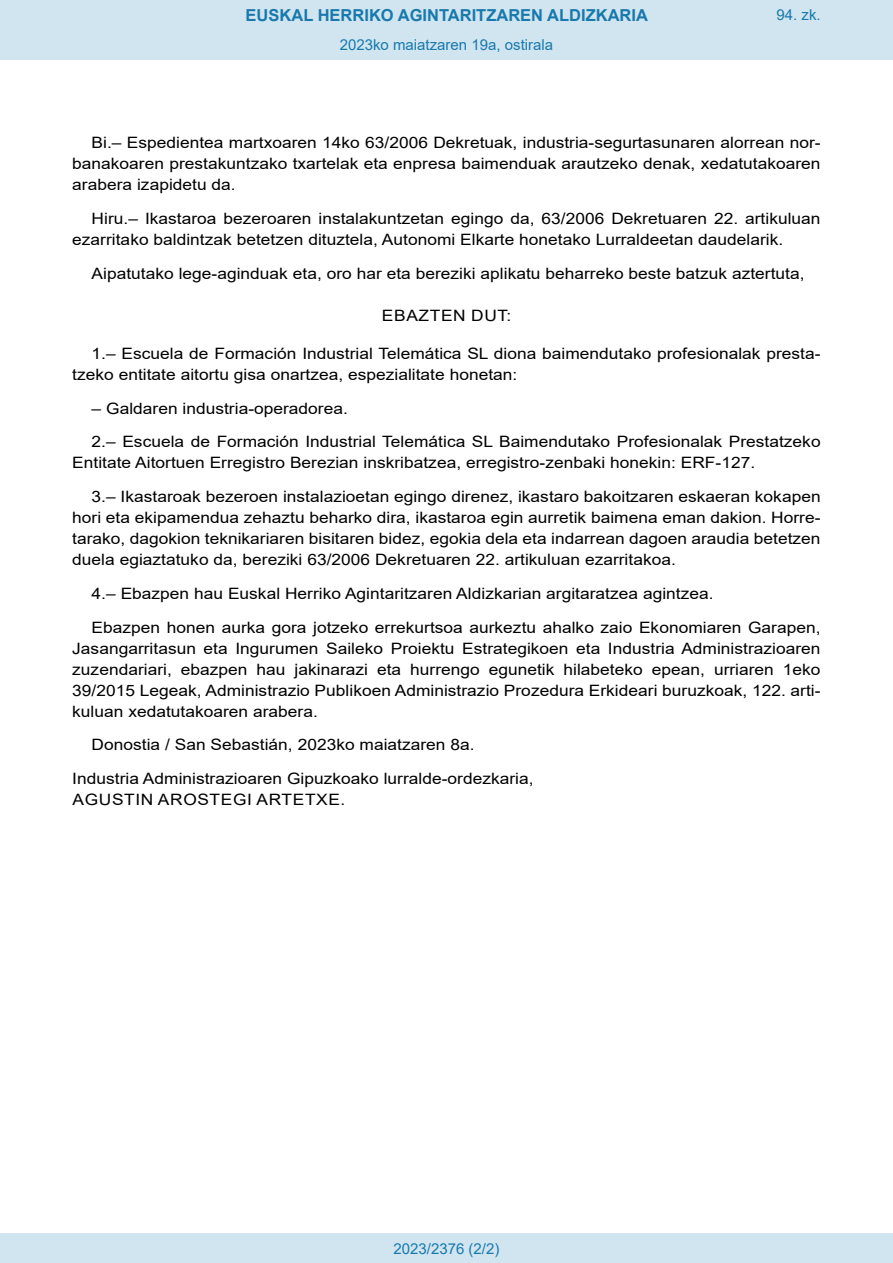
<style>
.page{position:relative;width:893px;height:1263px;background:#fff}
.page>*{position:absolute;margin:0;border:0;box-sizing:border-box;transform-origin:0 0}
.t1{font:700 16.5px "Arial";color:#1879ad}
.BOPVDetalle{font:15.6px/21px "Arial";color:#000;text-align:justify;scale:1.11 1}
.BOPVFirmaPuesto{font:15.6px "Arial";color:#000;scale:1.11 1}
.BOPVFirmaLugFec{font:15.6px "Arial";color:#000;scale:1.11 1}
.BOPVFirmaNombre{font:15.6px "Arial";letter-spacing:.035em;color:#000;scale:1.11 1}
.BOPVClave{font:15.6px "Arial";letter-spacing:.035em;color:#000;scale:1.11 1}
.Paginacion_Centro{font:15px "Arial";color:#1879ad}
</style>
<div class="page">
<div style="left:0;top:0;width:893px;height:60px;background:#d0e5f0"></div>
<div style="left:0;top:1233px;width:893px;height:30px;background:#d0e5f0"></div>
<p class="t1" style="left:246px;top:3px;width:404px">EUSKAL HERRIKO AGINTARITZAREN ALDIZKARIA</p>
<p class="Paginacion_Centro" style="left:340px;top:35px;width:215px">2023ko maiatzaren 19a, ostirala</p>
<p class="Paginacion_Centro" style="left:776px;top:5px;width:46px">94. zk.</p>
<p class="BOPVDetalle" style="left:72px;top:132px;width:676px;text-indent:19px">Bi.– Espedientea martxoaren 14ko 63/2006 Dekretuak, industria-segurtasunaren alorrean nor&shy;banakoaren prestakuntzako txartelak eta enpresa baimenduak arautzeko denak, xedatutakoaren arabera izapidetu da.</p>
<p class="BOPVDetalle" style="left:72px;top:208px;width:676px;text-indent:19px">Hiru.– Ikastaroa bezeroaren instalakuntzetan egingo da, 63/2006 Dekretuaren 22. artikuluan ezarritako baldintzak betetzen dituztela, Autonomi Elkarte honetako Lurraldeetan daudelarik.</p>
<p class="BOPVDetalle" style="left:92px;top:263px;width:644px">Aipatutako lege-aginduak eta, oro har eta bereziki aplikatu beharreko beste batzuk aztertuta,</p>
<p class="BOPVClave" style="left:382px;top:305px;width:118px">EBAZTEN DUT:</p>
<p class="BOPVDetalle" style="left:72px;top:343px;width:676px;text-indent:19px">1.– Escuela de Formación Industrial Telemática SL diona baimendutako profesionalak presta&shy;tzeko entitate aitortu gisa onartzea, espezialitate honetan:</p>
<p class="BOPVDetalle" style="left:92px;top:398px;width:232px">– Galdaren industria-operadorea.</p>
<p class="BOPVDetalle" style="left:72px;top:431px;width:676px;text-indent:19px">2.– Escuela de Formación Industrial Telemática SL Baimendutako Profesionalak Prestatzeko<br>Entitate Aitortuen Erregistro Berezian inskribatzea, erregistro-zenbaki honekin: ERF-127.</p>
<p class="BOPVDetalle" style="left:72px;top:486px;width:676px;text-indent:19px">3.– Ikastaroak bezeroen instalazioetan egingo direnez, ikastaro bakoitzaren eskaeran kokapen hori eta ekipamendua zehaztu beharko dira, ikastaroa egin aurretik baimena eman dakion. Horre&shy;tarako, dagokion teknikariaren bisitaren bidez, egokia dela eta indarrean dagoen araudia betetzen duela egiaztatuko da, bereziki 63/2006 Dekretuaren 22. artikuluan ezarritakoa.</p>
<p class="BOPVDetalle" style="left:92px;top:583px;width:562px">4.– Ebazpen hau Euskal Herriko Agintaritzaren Aldizkarian argitaratzea agintzea.</p>
<p class="BOPVDetalle" style="left:72px;top:617px;width:676px;text-indent:19px">Ebazpen honen aurka gora jotzeko errekurtsoa aurkeztu ahalko zaio Ekonomiaren Garapen, Jasangarritasun eta Ingurumen Saileko Proiektu Estrategikoen eta Industria Administrazioaren zuzendariari, ebazpen hau jakinarazi eta hurrengo egunetik hilabeteko epean, urriaren 1eko 39/2015 Legeak, Administrazio Publikoen Administrazio Prozedura Erkideari buruzkoak, 122. arti&shy;kuluan xedatutakoaren arabera.</p>
<p class="BOPVFirmaLugFec" style="left:92px;top:734px;width:347px">Donostia / San Sebastián, 2023ko maiatzaren 8a.</p>
<p class="BOPVFirmaPuesto" style="left:72px;top:768px;width:417px">Industria Administrazioaren Gipuzkoako lurralde-ordezkaria,</p>
<p class="BOPVFirmaNombre" style="left:73px;top:789px;width:247px">AGUSTIN AROSTEGI ARTETXE.</p>
<p class="Paginacion_Centro" style="left:393px;top:1238px;width:107px">2023/2376 (2/2)</p>
</div>
